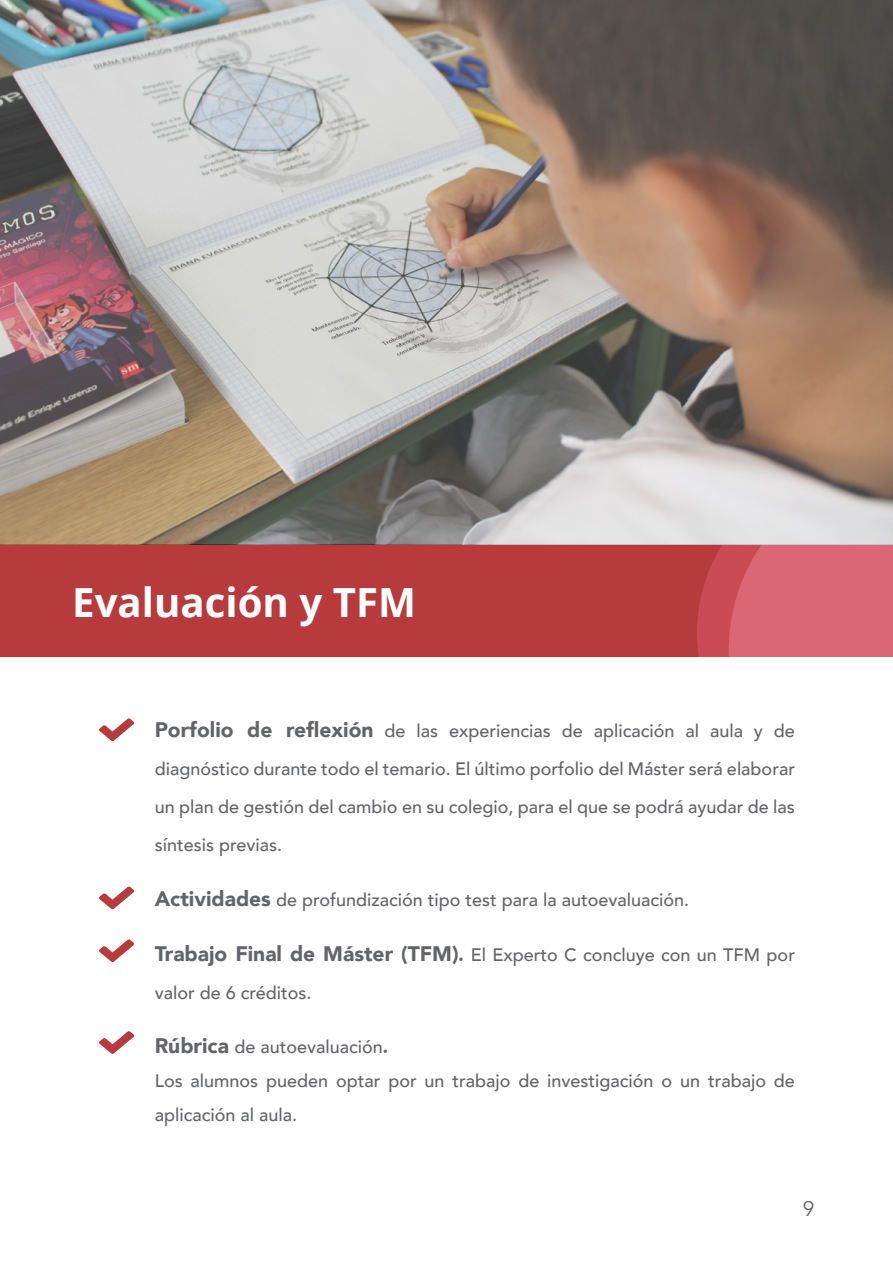
<style>
.page{position:relative;width:893px;height:1263px;background:#fff}
.page>*{position:absolute;margin:0;border:0;box-sizing:border-box;transform-origin:0 0}
.t1{font:700 40.2px "Open Sans";color:#fff}
.t2{font:21px "Avenir";color:#646363}
.t3{font:500 18px/38px "Avenir";color:#636467}
.s1{font-weight:900;font-size:21px}
.s2{font-weight:900}
</style>
<div class="page">
<div style="left:0;top:544px;width:893px;height:113px;background:#b73a3c"></div>
<svg style="left:697px;top:544px;width:196px;height:113px;background:#d6616e"></svg>
<svg style="left:99px;top:718px;width:35px;height:23px"></svg>
<svg style="left:99px;top:887px;width:35px;height:22px"></svg>
<svg style="left:99px;top:939px;width:35px;height:23px"></svg>
<svg style="left:99px;top:1031px;width:35px;height:23px"></svg>
<img style="left:1px;top:0;width:892px;height:544px">
<h1 class="t1" style="left:72px;top:574px;width:345px">Evaluación y TFM</h1>
<p class="t3" style="left:155px;top:711px;width:642px;text-align:justify"><span class="s1">Porfolio de reflexión</span> de las experiencias de aplicación al aula y de diagnóstico durante todo el temario. El último porfolio del Máster será elaborar un plan de gestión del cambio en su colegio, para el que se podrá ayudar de las síntesis previas.</p>
<p class="t3" style="left:155px;top:880px;width:536px"><span class="s1">Actividades</span> de profundización tipo test para la autoevaluación.</p>
<p class="t3" style="left:155px;top:934px;width:642px"><span class="s1">Trabajo Final de Máster (TFM)</span><span class="s2">.</span> El Experto C concluye con un TFM por valor de 6 créditos.</p>
<p class="t3" style="left:155px;top:1029px;width:642px;line-height:33.8px"><span class="s1">Rúbrica</span> de autoevaluación<span class="s2">.<br></span>Los alumnos pueden optar por un trabajo de investigación o un trabajo de aplicación al aula.</p>
<p class="t2" style="left:803px;top:1196px;width:13px">9</p>
</div>
